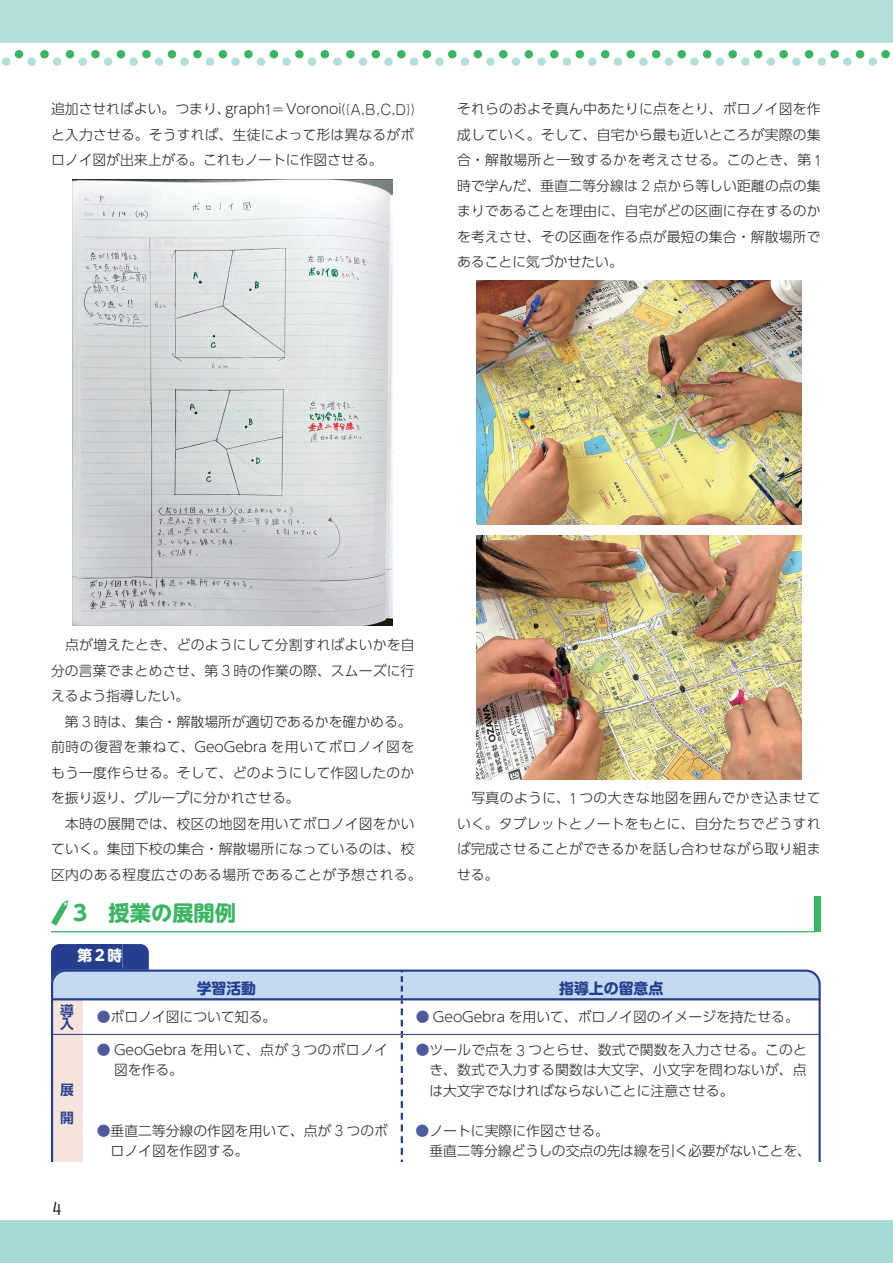
<style>
.page{position:relative;width:893px;height:1263px;background:#fff}
.page>*{position:absolute;margin:0;border:0;box-sizing:border-box;transform-origin:0 0}
.t1{font:700 21.3px "UD Shin M Go Pro";color:#3ab662}
.t2{font:19.5px "Orator Std";color:#231f20}
.t3{font:700 14.85px "Shin M Go Pr 6";color:#253f8e}
.t4{font:700 14.85px "UD Shin M Go Pro";color:#fff}
.t5{font:300 13.8px/25.5px "UD Shin Go Pr 6";letter-spacing:.01em;color:#231f20;text-align:justify}
.t6{font:300 13.8px/20.2px "UD Shin Go Pr 6";letter-spacing:-.01em;color:#231f20}
.t7{font:700 13.8px/13.8px "UD Shin Go Pr 6 De";color:#253f8e}
.s1{font-family:"Nail";font-weight:400}
.s2{font-family:"Shin M Go Pr 6"}
.s3{color:#4d5a9e}
</style>
<div class="page">
<div style="left:0;top:0;width:893px;height:43px;background:#b3dfda"></div>
<div style="left:0;top:1220px;width:893px;height:43px;background:#a6dad5"></div>
<svg style="left:2px;top:50px;width:888px;height:16px"></svg>
<img style="left:73px;top:179px;width:320px;height:447px">
<img style="left:477px;top:281px;width:324px;height:243px">
<img style="left:477px;top:536px;width:324px;height:243px">
<svg style="left:51px;top:944px;width:767px;height:218px"></svg>
<hr style="left:51px;top:998px;width:32px;height:2px;background:#253f8e">
<hr style="left:83px;top:998px;width:319px;height:2px;background:#253f8e">
<hr style="left:402px;top:998px;width:419px;height:2px;background:#253f8e">
<div style="left:51px;top:969px;width:770px;height:213px;border:2px solid #253f8e;border-radius:14px"></div>
<div style="left:45px;top:1162px;width:782px;height:29px;background:#fff"></div>
<svg style="left:51px;top:899px;width:766px;height:34px"></svg>
<div style="left:814px;top:896px;width:7px;height:36px;background:#3ab662"></div>
<p class="t5" style="left:51px;top:96px;width:365px">追加させればよい。つまり、graph<span class="s1">1=</span> Voronoi<span class="s1">({A</span><span class="s2">,</span><span class="s1">B</span><span class="s2">,</span><span class="s1">C</span><span class="s2">,</span><span class="s1">D})</span>と入力させる。そうすれば、生徒によって形は異なるがボロノイ図が出来上がる。これもノートに作図させる。</p>
<p class="t5" style="left:457px;top:96px;width:365px">それらのおよそ真ん中あたりに点をとり、ボロノイ図を作成していく。そして、自宅から最も近いところが実際の集合・解散場所と一致するかを考えさせる。このとき、第 <span class="s1">1</span>時で学んだ、垂直二等分線は <span class="s1">2</span> 点から等しい距離の点の集まりであることを理由に、自宅がどの区画に存在するのかを考えさせ、その区画を作る点が最短の集合・解散場所であることに気づかせたい。</p>
<p class="t5" style="left:51px;top:631px;width:372px;text-align:left">　点が増えたとき、どのようにして分割すればよいかを自分の言葉でまとめさせ、第 <span class="s1">3</span> 時の作業の際、スムーズに行えるよう指導したい。<br>　第 <span class="s1">3</span> 時は、集合・解散場所が適切であるかを確かめる。前時の復習を兼ねて、GeoGebra を用いてボロノイ図をもう一度作らせる。そして、どのようにして作図したのかを振り返り、グループに分かれさせる。<br>　本時の展開では、校区の地図を用いてボロノイ図をかいていく。集団下校の集合・解散場所になっているのは、校区内のある程度広さのある場所であることが予想される。</p>
<h1 class="t1" style="left:73px;top:896px;width:164px">3　授業の展開例</h1>
<p class="t4" style="left:78px;top:944px;width:46px">第２時</p>
<p class="t5" style="left:457px;top:785px;width:365px">　写真のように、<span class="s1">1</span> つの大きな地図を囲んでかき込ませていく。タブレットとノートをもとに、自分たちでどうすれば完成させることができるかを話し合わせながら取り組ませる。</p>
<p class="t3" style="left:197px;top:975px;width:61px">学習活動</p>
<p class="t3" style="left:559px;top:975px;width:106px">指導上の留意点</p>
<p class="t7" style="left:60px;top:1003px;width:15px">導入</p>
<p class="t5" style="left:97px;top:1004px;width:181px"><span class="s3">●</span>ボロノイ図について知る。</p>
<p class="t5" style="left:416px;top:1004px;width:385px"><span class="s3">●</span> GeoGebra を用いて、ボロノイ図のイメージを持たせる。</p>
<p class="t7" style="left:60px;top:1076px;width:15px;line-height:27.6px">展開</p>
<h2 class="t2" style="left:51px;top:1195px;width:13px">4</h2>
<p class="t5" style="left:114px;top:1039px;width:275px;line-height:20.2px;text-indent:-17px"><span class="s3">●</span> GeoGebra を用いて、点が <span class="s1">3</span> つのボロノイ図を作る。</p>
<p class="t5" style="left:111px;top:1120px;width:279px;line-height:20.2px;text-indent:-14px"><span class="s3">●</span>垂直二等分線の作図を用いて、点が <span class="s1">3</span> つのボロノイ図を作図する。</p>
<p class="t5" style="left:429px;top:1039px;width:379px;line-height:20.2px;text-indent:-14px"><span class="s3">●</span>ツールで点を <span class="s1">3</span> つとらせ、数式で関数を入力させる。このとき、数式で入力する関数は大文字、小文字を問わないが、点は大文字でなければならないことに注意させる。</p>
<p class="t6" style="left:429px;top:1120px;width:383px;text-indent:-14px"><span class="s3">●</span>ノートに実際に作図させる。<br>垂直二等分線どうしの交点の先は線を引く必要がないことを、</p>
</div>
